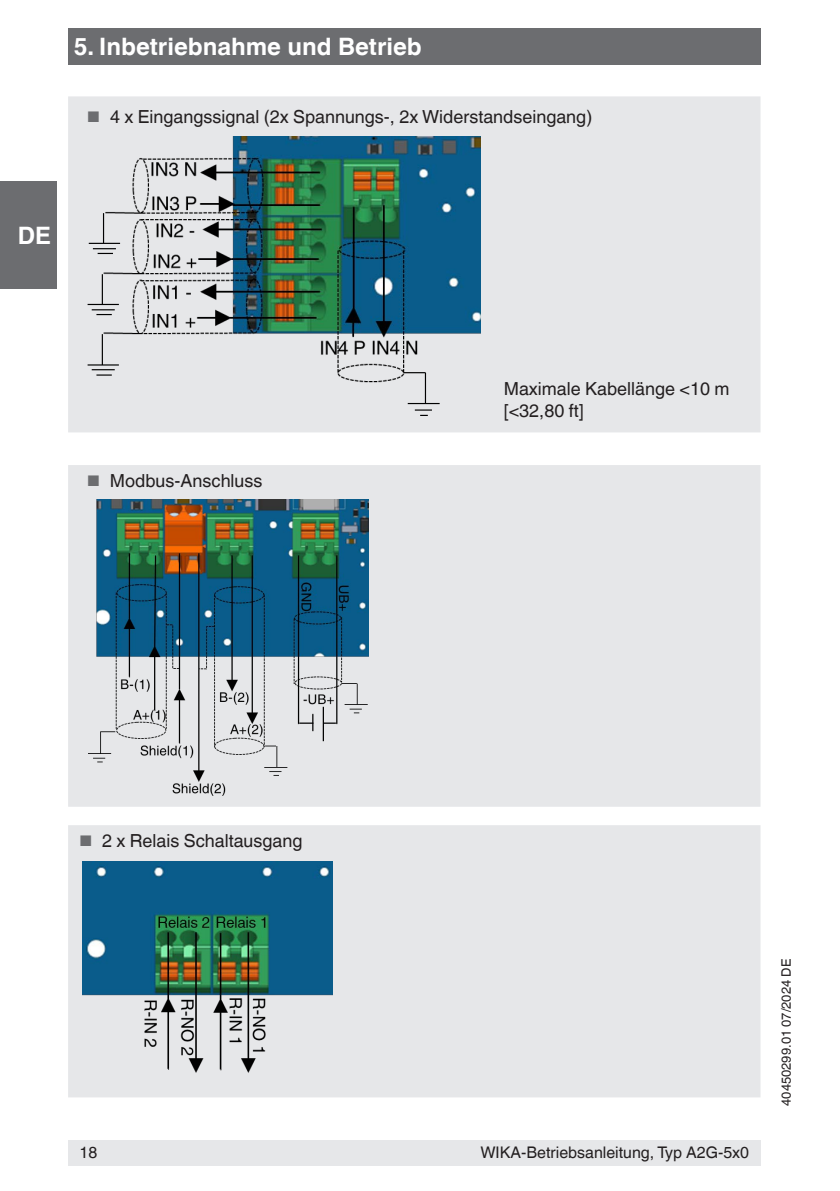
<style>
.page{position:relative;width:840px;height:1191px;background:#fff}
.page>*{position:absolute;margin:0;border:0;box-sizing:border-box;transform-origin:0 0}
.t1{font:700 24px "Helvetica World";color:#fff}
.t2{font:18px/22px "Helvetica World";color:#231f20}
.t3{font:16px "Helvetica World";color:#231f20}
.t4{font:13px "Helvetica World";color:#231f20}
.s1{font-size:15.4px;color:#6c6d70}
</style>
<div class="page">
<div style="left:68px;top:28px;width:692px;height:37px;background:#6c6d70"></div>
<div style="left:0;top:181px;width:57px;height:108px;background:#6c6d70"></div>
<div style="left:68px;top:1140px;width:692px;height:25px;background:#e6e7e9"></div>
<div style="left:68px;top:96px;width:692px;height:336px;background:#e6e7e9"></div>
<div style="left:68px;top:465px;width:692px;height:341px;background:#e6e7e9"></div>
<div style="left:68px;top:825px;width:692px;height:272px;background:#e6e7e9"></div>
<img style="left:87px;top:137px;width:393px;height:278px">
<img style="left:89px;top:499px;width:279px;height:307px">
<img style="left:82px;top:861px;width:250px;height:237px">
<h1 class="t1" style="left:74px;top:33px;width:349px">5. Inbetriebnahme und Betrieb</h1>
<p class="t2" style="left:87px;top:106px;width:506px"><span class="s1">■</span> 4 x Eingangssignal (2x Spannungs-, 2x Widerstandseingang)</p>
<h1 class="t1" style="left:18px;top:222px;width:35px">DE</h1>
<p class="t2" style="left:87px;top:469px;width:177px"><span class="s1">■</span> Modbus-Anschluss</p>
<p class="t2" style="left:503px;top:378px;width:227px">Maximale Kabellänge &lt;10 m [&lt;32,80 ft]</p>
<p class="t2" style="left:79px;top:829px;width:224px"><span class="s1">■</span> 2 x Relais Schaltausgang</p>
<p class="t3" style="left:79px;top:1143px;width:19px">18</p>
<p class="t3" style="left:480px;top:1143px;width:270px">WIKA-Betriebsanleitung, Typ A2G-5x0</p>
<p class="t4" style="left:778px;top:1106px;width:149px;rotate:-90deg">40450299.01 07/2024 DE</p>
</div>
